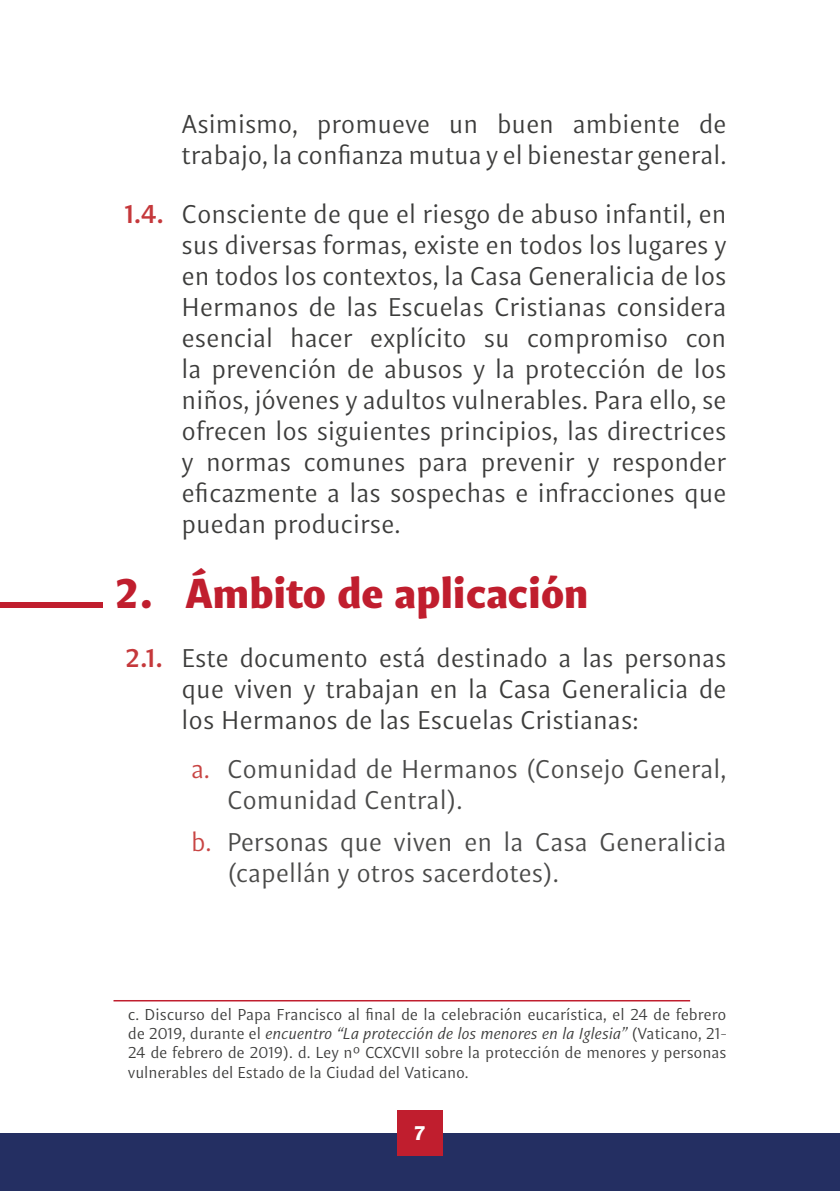
<style>
.page{position:relative;width:840px;height:1191px;background:#fff}
.page>*{position:absolute;margin:0;border:0;box-sizing:border-box;transform-origin:0 0}
.t1{font:900 42px "Indivisa Text Sans";color:#c01e2e}
.t2{font:26px/31px "Indivisa Text Sans";letter-spacing:-.005em;color:#3c3c3b;text-align:justify}
.t3{font:26px/31.2px "Indivisa Text Sans";color:#4a4a49}
.t4{font:900 20px "Indivisa Text Sans";color:#fff}
.t5{font:16px/19.2px "Indivisa Text Sans";letter-spacing:-.005em;color:#3c3c3b;text-align:justify}
.s1{font-weight:700;color:#c5383b}
.s2{color:#c84443}
.s3{font-style:italic}
</style>
<div class="page">
<div style="left:0;top:1133px;width:839px;height:58px;background:#242f62"></div>
<div style="left:397px;top:1110px;width:45px;height:46px;background:#c01e2e"></div>
<hr style="left:113px;top:1000px;width:576px;height:1px;background:#c01e2e">
<div style="left:0;top:602px;width:102px;height:6px;background:#c01e2e"></div>
<p class="t2" style="left:181px;top:107px;width:546px">Asimismo, promueve un buen ambiente de trabajo, la confianza mutua y el bienestar general.</p>
<p class="t2" style="left:181px;top:197px;width:546px;text-indent:-57px"><span class="s1">1.4.</span> Consciente de que el riesgo de abuso infantil, en sus diversas formas, existe en todos los lugares y en todos los contextos, la Casa Generalicia de los Hermanos de las Escuelas Cristianas considera esencial hacer explícito su compromiso con la prevención de abusos y la protección de los niños, jóvenes y adultos vulnerables. Para ello, se ofrecen los siguientes principios, las directrices y normas comunes para prevenir y responder eficazmente a las sospechas e infracciones que puedan producirse.</p>
<h1 class="t1" style="left:113px;top:556px;width:476px">2. Ámbito de aplicación</h1>
<p class="t2" style="left:181px;top:641px;width:546px;text-indent:-57px"><span class="s1">2.1.</span> Este documento está destinado a las personas que viven y trabajan en la Casa Generalicia de los Hermanos de las Escuelas Cristianas:</p>
<p class="t3" style="left:227px;top:751px;width:500px;text-indent:-36px"><span class="s2">a.</span> Comunidad de Hermanos (Consejo General,<br>Comunidad Central).</p>
<p class="t3" style="left:227px;top:825px;width:500px;text-indent:-36px"><span class="s2">b.</span> Personas que viven en la Casa Generalicia (capellán y otros sacerdotes).</p>
<p class="t5" style="left:128px;top:1003px;width:600px">c. Discurso del Papa Francisco al final de la celebración eucarística, el 24 de febrero de 2019, durante el <span class="s3">encuentro “La protección de los menores en la Iglesia”</span> (Vaticano, 21- 24 de febrero de 2019). d. Ley nº CCXCVII sobre la protección de menores y personas vulnerables del Estado de la Ciudad del Vaticano.</p>
<p class="t4" style="left:414px;top:1115px;width:12px">7</p>
</div>
